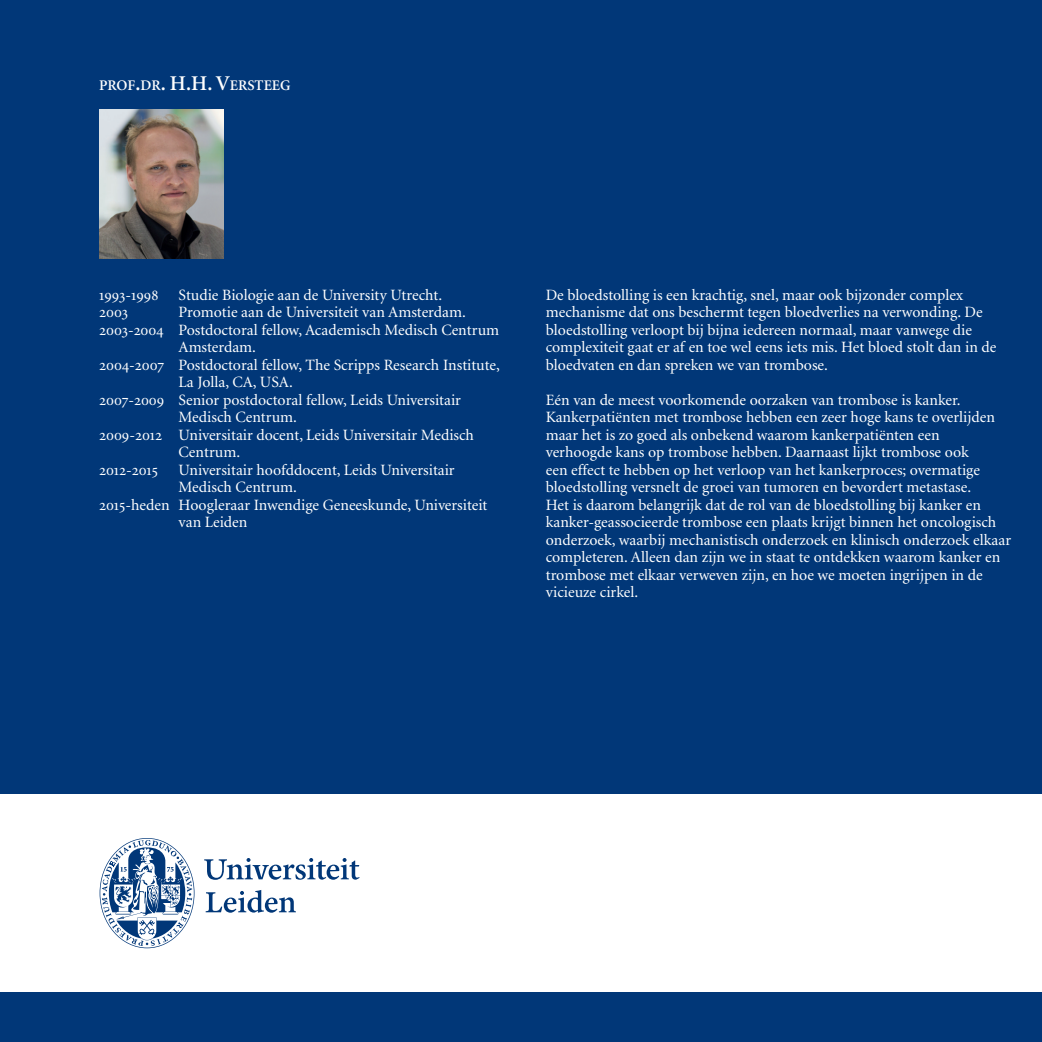
<style>
.page{position:relative;width:1042px;height:1042px;background:#fff}
.page>*{position:absolute;margin:0;border:0;box-sizing:border-box;transform-origin:0 0}
.t1{font:15.75px/17.5px "Minion";color:#fff}
.t2{font:15.75px "Minion Exp";color:#fff}
.t3{font:600 14.7px "Minion";color:#fff}
.s1{font-size:21px}
.s2{font-family:"Minion Exp"}
</style>
<div class="page">
<div style="left:0;top:992px;width:1042px;height:50px;background:#013778"></div>
<div style="left:0;top:0;width:1042px;height:794px;background:#013778"></div>
<svg style="left:204px;top:858px;width:156px;height:55px"></svg>
<svg style="left:100px;top:838px;width:94px;height:110px"></svg>
<img style="left:99px;top:109px;width:124px;height:149px">
<p class="t3" style="left:99px;top:78px;width:193px">PROF<span class="s1">.</span>DR<span class="s1">. H.H. V</span>ERSTEEG</p>
<p class="t2" style="left:99px;top:288px;width:61px">1993-1998</p>
<p class="t1" style="left:179px;top:286px;width:265px">Studie Biologie aan de University Utrecht.</p>
<p class="t2" style="left:99px;top:306px;width:30px">2003</p>
<p class="t1" style="left:179px;top:304px;width:289px">Promotie aan de Universiteit van Amsterdam.</p>
<p class="t1" style="left:99px;top:321px;width:401px"><span class="s2">2003-2004</span> Postdoctoral fellow, Academisch Medisch Centrum</p>
<p class="t1" style="left:179px;top:339px;width:79px">Amsterdam.</p>
<p class="t1" style="left:99px;top:356px;width:402px"><span class="s2">2004-2007</span> Postdoctoral fellow, The Scripps Research Institute,</p>
<p class="t1" style="left:179px;top:374px;width:116px">La Jolla, CA, USA.</p>
<p class="t1" style="left:99px;top:391px;width:363px"><span class="s2">2007-2009</span> Senior postdoctoral fellow, Leids Universitair</p>
<p class="t1" style="left:179px;top:409px;width:120px">Medisch Centrum.</p>
<p class="t1" style="left:99px;top:426px;width:376px"><span class="s2">2009-2012</span> Universitair docent, Leids Universitair Medisch</p>
<p class="t1" style="left:179px;top:444px;width:63px">Centrum.</p>
<p class="t2" style="left:99px;top:463px;width:60px">2012-2015</p>
<p class="t1" style="left:179px;top:461px;width:278px">Universitair hoofddocent, Leids Universitair</p>
<p class="t1" style="left:179px;top:479px;width:120px">Medisch Centrum.</p>
<p class="t1" style="left:99px;top:496px;width:390px"><span class="s2">2015</span>-heden Hoogleraar Inwendige Geneeskunde, Universiteit</p>
<p class="t1" style="left:179px;top:514px;width:70px">van Leiden</p>
<p class="t1" style="left:546px;top:286px;width:452px">De bloedstolling is een krachtig, snel, maar ook bijzonder complex mechanisme dat ons beschermt tegen bloedverlies na verwonding. De bloedstolling verloopt bij bijna iedereen normaal, maar vanwege die complexiteit gaat er af en toe wel eens iets mis. Het bloed stolt dan in de bloedvaten en dan spreken we van trombose.</p>
<p class="t1" style="left:546px;top:391px;width:467px">Eén van de meest voorkomende oorzaken van trombose is kanker.<br>Kankerpatiënten met trombose hebben een zeer hoge kans te overlijden maar het is zo goed als onbekend waarom kankerpatiënten een<br>verhoogde kans op trombose hebben. Daarnaast lijkt trombose ook<br>een effect te hebben op het verloop van het kankerproces; overmatige bloedstolling versnelt de groei van tumoren en bevordert metastase.<br>Het is daarom belangrijk dat de rol van de bloedstolling bij kanker en kanker-geassocieerde trombose een plaats krijgt binnen het oncologisch onderzoek, waarbij mechanistisch onderzoek en klinisch onderzoek elkaar completeren. Alleen dan zijn we in staat te ontdekken waarom kanker en trombose met elkaar verweven zijn, en hoe we moeten ingrijpen in de vicieuze cirkel.</p>
</div>
